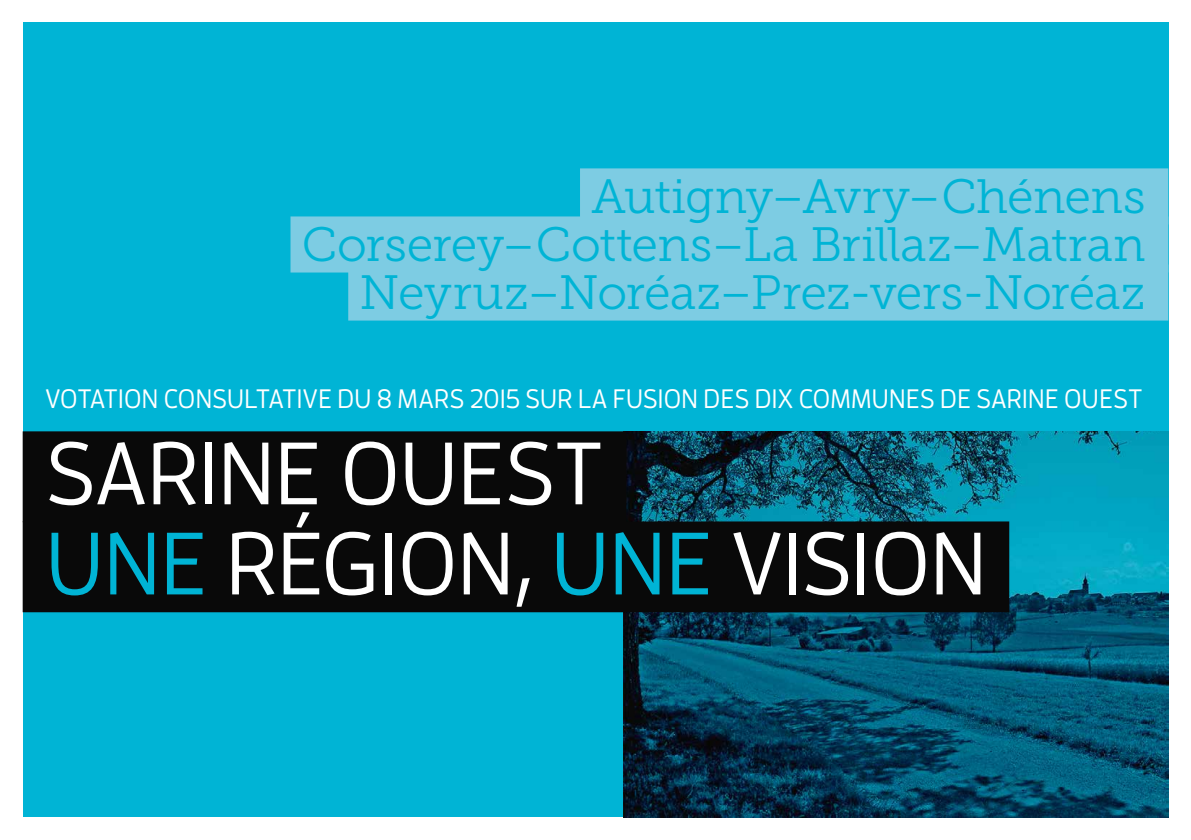
<style>
.page{position:relative;width:1191px;height:840px;background:#fff}
.page>*{position:absolute;margin:0;border:0;box-sizing:border-box;transform-origin:0 0}
.t1{font:500 88px/90px "Enzo OT";letter-spacing:.005em;color:#fff}
.t2{font:48px/48px "Museo Slab 300";letter-spacing:-.01em;color:#00b4d5;text-align:right}
.t3{font:500 26.6px "Enzo OT";letter-spacing:.01em;color:#fff}
.s1{color:#00b4d5}
</style>
<div class="page">
<div style="left:23px;top:23px;width:1145px;height:793px;background:#00b4d5"></div>
<img style="left:624px;top:431px;width:544px;height:385px">
<div style="left:23px;top:431px;width:603px;height:91px;background:#090909"></div>
<div style="left:23px;top:521px;width:986px;height:91px;background:#090909"></div>
<div style="left:580px;top:168px;width:588px;height:56px;background:#7dcce3"></div>
<div style="left:290px;top:216px;width:878px;height:56px;background:#7dcce3"></div>
<div style="left:348px;top:264px;width:820px;height:56px;background:#7dcce3"></div>
<p class="t2" style="left:302px;top:173px;width:845px">Autigny–Avry–Chénens<br>Corserey–Cottens–La Brillaz–Matran<br>Neyruz–Noréaz–Prez-vers-Noréaz</p>
<p class="t3" style="left:45px;top:383px;width:1098px">VOTATION CONSULTATIVE DU 8 MARS 2015 SUR LA FUSION DES DIX COMMUNES DE SARINE OUEST</p>
<h1 class="t1" style="left:46px;top:427px;width:942px">SARINE OUEST<br><span class="s1">UNE</span> RÉGION, <span class="s1">UNE</span> VISION</h1>
</div>
